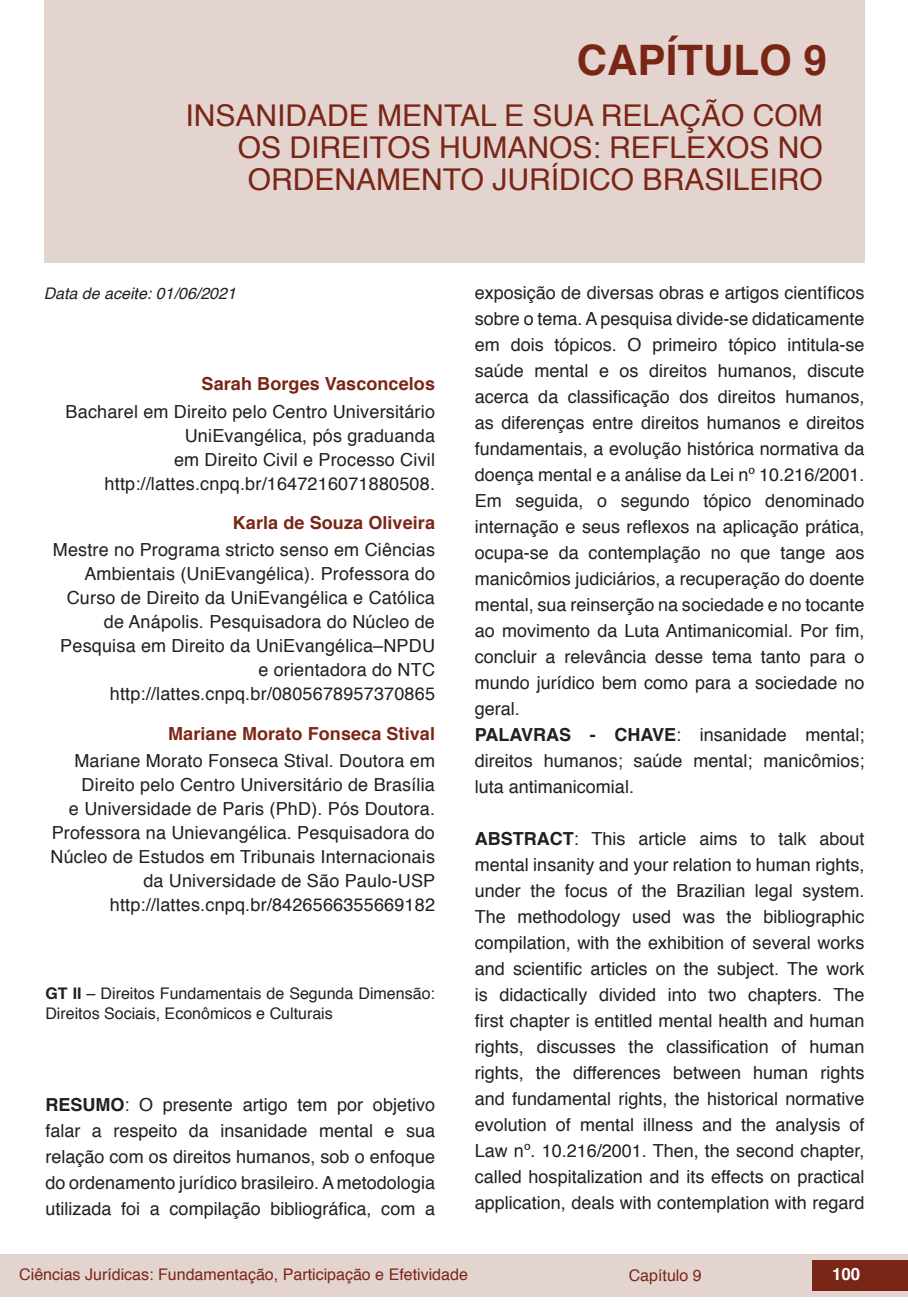
<style>
.page{position:relative;width:908px;height:1304px;background:#fff}
.page>*{position:absolute;margin:0;border:0;box-sizing:border-box;transform-origin:0 0}
.t1{font:700 42px "Helvetica";color:#7a2616}
.t2{font:30px/32px "Helvetica";color:#7a2616;text-align:right}
.t3{font:18px/26px "Helvetica";color:#231f20;text-align:right}
.t4{font:700 18px "Helvetica";letter-spacing:.005em;color:#7a2616}
.t5{font:700 16.8px "Helvetica";color:#fff}
.t6{font:16px/20px "Helvetica";color:#231f20}
.t7{font:16px "Helvetica";color:#7a2616}
.t8{font:italic 16px "Helvetica";color:#231f20}
.s1{font-weight:700}
</style>
<div class="page">
<div style="left:0;top:1254px;width:906px;height:43px;background:#e4d4d0"></div>
<div style="left:812px;top:1261px;width:95px;height:30px;background:#7a2616"></div>
<div style="left:44px;top:0;width:819px;height:263px;background:#e4d4d0"></div>
<h1 class="t1" style="left:576px;top:26px;width:251px">CAPÍTULO 9</h1>
<h2 class="t2" style="left:185px;top:101px;width:638px">INSANIDADE MENTAL E SUA RELAÇÃO COM<br>OS DIREITOS HUMANOS: REFLEXOS NO<br>ORDENAMENTO JURÍDICO BRASILEIRO</h2>
<p class="t8" style="left:44px;top:280px;width:194px">Data de aceite: 01/06/2021</p>
<p class="t4" style="left:201px;top:369px;width:235px">Sarah Borges Vasconcelos</p>
<p class="t3" style="left:66px;top:400px;width:371px;line-height:24px">Bacharel em Direito pelo Centro Universitário UniEvangélica, pós graduanda<br>em Direito Civil e Processo Civil http://lattes.cnpq.br/1647216071880508.</p>
<p class="t4" style="left:233px;top:508px;width:204px">Karla de Souza Oliveira</p>
<p class="t3" style="left:53px;top:538px;width:383px;line-height:24px">Mestre no Programa stricto senso em Ciências Ambientais (UniEvangélica). Professora do Curso de Direito da UniEvangélica e Católica de Anápolis. Pesquisadora do Núcleo de Pesquisa em Direito da UniEvangélica–NPDU e orientadora do NTC http://lattes.cnpq.br/0805678957370865</p>
<p class="t4" style="left:168px;top:719px;width:268px">Mariane Morato Fonseca Stival</p>
<p class="t3" style="left:50px;top:749px;width:386px;line-height:24px">Mariane Morato Fonseca Stival. Doutora em Direito pelo Centro Universitário de Brasília<br>e Universidade de Paris (PhD). Pós Doutora.<br>Professora na Unievangélica. Pesquisadora do Núcleo de Estudos em Tribunais Internacionais da Universidade de São Paulo-USP http://lattes.cnpq.br/8426566355669182</p>
<p class="t6" style="left:45px;top:984px;width:391px"><span class="s1">GT II</span> – Direitos Fundamentais de Segunda Dimensão:<br>Direitos Sociais, Econômicos e Culturais</p>
<p class="t3" style="left:45px;top:1092px;width:391px;text-align:justify"><span class="s1">RESUMO</span>: O presente artigo tem por objetivo falar a respeito da insanidade mental e sua relação com os direitos humanos, sob o enfoque do ordenamento jurídico brasileiro. A metodologia utilizada foi a compilação bibliográfica, com a</p>
<p class="t3" style="left:474px;top:280px;width:391px;text-align:left">exposição de diversas obras e artigos científicos sobre o tema. A pesquisa divide-se didaticamente em dois tópicos. O primeiro tópico intitula-se saúde mental e os direitos humanos, discute acerca da classificação dos direitos humanos, as diferenças entre direitos humanos e direitos fundamentais, a evolução histórica normativa da doença mental e a análise da Lei nº 10.216/2001.<br>Em seguida, o segundo tópico denominado internação e seus reflexos na aplicação prática, ocupa-se da contemplação no que tange aos manicômios judiciários, a recuperação do doente mental, sua reinserção na sociedade e no tocante ao movimento da Luta Antimanicomial. Por fim, concluir a relevância desse tema tanto para o mundo jurídico bem como para a sociedade no geral.<br><span class="s1">PALAVRAS - CHAVE</span>: insanidade mental; direitos humanos; saúde mental; manicômios; luta antimanicomial.</p>
<p class="t3" style="left:474px;top:826px;width:391px;text-align:justify"><span class="s1">ABSTRACT</span>: This article aims to talk about mental insanity and your relation to human rights, under the focus of the Brazilian legal system.<br>The methodology used was the bibliographic compilation, with the exhibition of several works and scientific articles on the subject. The work is didactically divided into two chapters. The first chapter is entitled mental health and human rights, discusses the classification of human rights, the differences between human rights and fundamental rights, the historical normative evolution of mental illness and the analysis of Law nº. 10.216/2001. Then, the second chapter, called hospitalization and its effects on practical application, deals with contemplation with regard</p>
<p class="t7" style="left:19px;top:1262px;width:450px">Ciências Jurídicas: Fundamentação, Participação e Efetividade</p>
<p class="t7" style="left:628px;top:1263px;width:74px">Capítulo 9</p>
<p class="t5" style="left:831px;top:1261px;width:30px">100</p>
</div>
